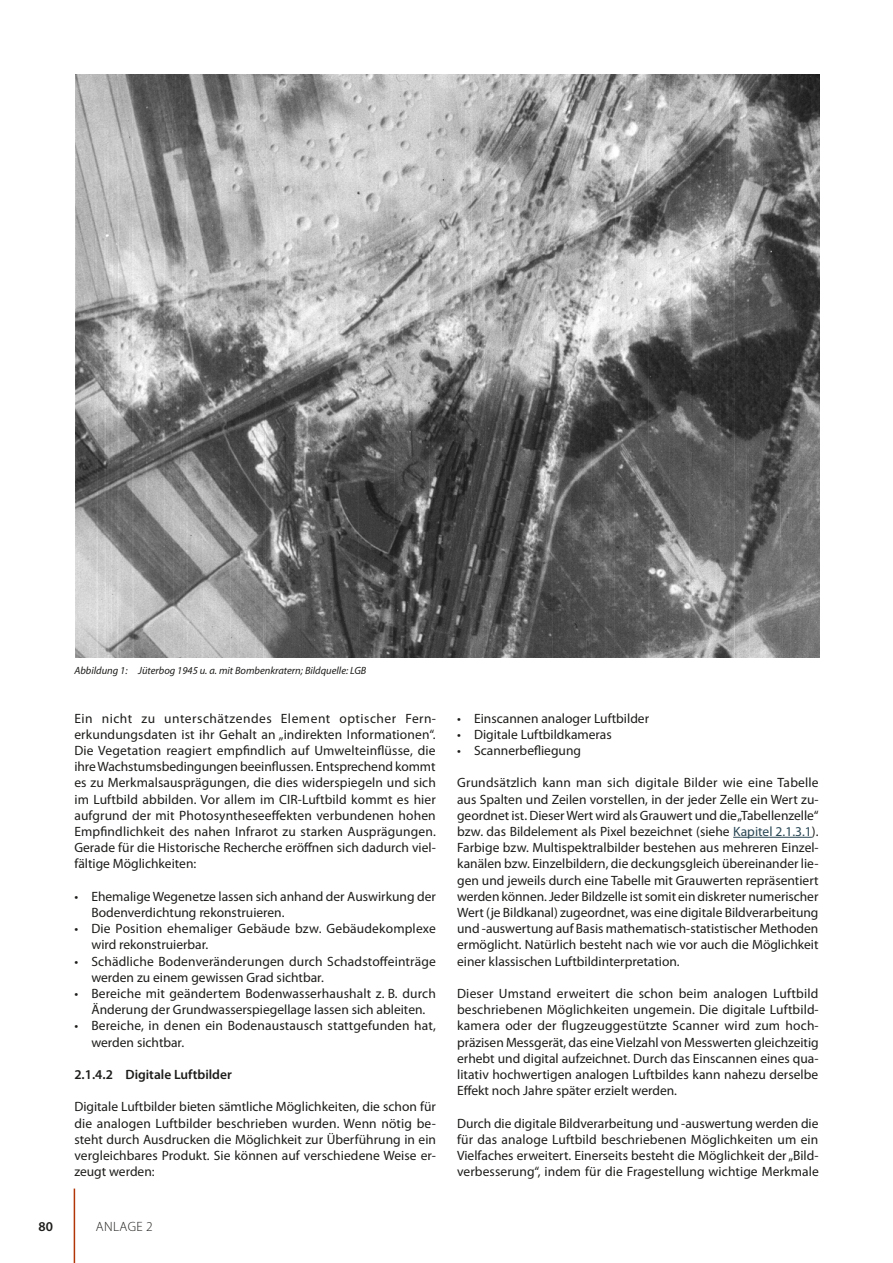
<style>
.page{position:relative;width:893px;height:1263px;background:#fff}
.page>*{position:absolute;margin:0;border:0;box-sizing:border-box;transform-origin:0 0}
.P_Fliesstext{font:13.5px/16.2px "Myriad Pro";color:#1d1d1b;text-align:justify}
.H4_Überschrift_4{font:600 13.5px "Myriad Pro";color:#1d1d1b}
.t1{font:300 13.5px "Myriad Pro";color:#1d1d1b}
.t2{font:italic 10.5px "Myriad Pro";color:#1d1d1b}
.s1{color:#294754}
</style>
<div class="page">
<hr style="left:74px;top:1188px;width:1px;height:75px;background:#b13507">
<hr style="left:733px;top:837px;width:79px;height:1px;background:#294754">
<img style="left:75px;top:74px;width:744px;height:584px">
<p class="t2" style="left:74px;top:665px;width:293px">Abbildung 1: Jüterbog 1945 u. a. mit Bombenkratern; Bildquelle: LGB</p>
<p class="P_Fliesstext" style="left:74px;top:710px;width:363px">Ein nicht zu unterschätzendes Element optischer Fern&shy;erkundungsdaten ist ihr Gehalt an „indirekten Informationen“.<br>Die Vegetation reagiert empfindlich auf Umwelteinflüsse, die ihre Wachstumsbedingungen beeinflussen. Entsprechend kommt es zu Merkmalsausprägungen, die dies widerspiegeln und sich im Luftbild abbilden. Vor allem im CIR-Luftbild kommt es hier aufgrund der mit Photosyntheseeffekten verbundenen hohen Empfindlichkeit des nahen Infrarot zu starken Ausprägungen.<br>Gerade für die Historische Recherche eröffnen sich dadurch viel&shy;fältige Möglichkeiten:</p>
<p class="P_Fliesstext" style="left:91px;top:888px;width:346px;text-indent:-17px">• Ehemalige Wegenetze lassen sich anhand der Auswirkung der<br>Bodenverdichtung rekonstruieren.</p>
<p class="P_Fliesstext" style="left:91px;top:921px;width:346px;text-indent:-17px">• Die Position ehemaliger Gebäude bzw. Gebäudekomplexe wird rekonstruierbar.</p>
<p class="P_Fliesstext" style="left:91px;top:953px;width:346px;text-indent:-17px">• Schädliche Bodenveränderungen durch Schadstoffeinträge werden zu einem gewissen Grad sichtbar.</p>
<p class="P_Fliesstext" style="left:74px;top:985px;width:363px;text-align:center">• Bereiche mit geändertem Bodenwasserhaushalt z. B. durch<br>Änderung der Grundwasserspiegellage lassen sich ableiten.</p>
<p class="P_Fliesstext" style="left:91px;top:1018px;width:346px;text-indent:-17px">• Bereiche, in denen ein Bodenaustausch stattgefunden hat, werden sichtbar.</p>
<h4 class="H4_Überschrift_4" style="left:74px;top:1067px;width:159px">2.1.4.2 Digitale Luftbilder</h4>
<p class="P_Fliesstext" style="left:74px;top:1099px;width:363px">Digitale Luftbilder bieten sämtliche Möglichkeiten, die schon für die analogen Luftbilder beschrieben wurden. Wenn nötig be&shy;steht durch Ausdrucken die Möglichkeit zur Überführung in ein vergleichbares Produkt. Sie können auf verschiedene Weise er&shy;zeugt werden:</p>
<p class="H4_Überschrift_4" style="left:39px;top:1219px;width:16px">80</p>
<p class="t1" style="left:96px;top:1219px;width:16px">ANLAGE</p>
<p class="t1" style="left:146px;top:1219px;width:8px">2</p>
<p class="P_Fliesstext" style="left:457px;top:710px;width:193px">• Einscannen analoger Luftbilder</p>
<p class="P_Fliesstext" style="left:457px;top:726px;width:156px">• Digitale Luftbildkameras</p>
<p class="P_Fliesstext" style="left:457px;top:742px;width:125px">• Scannerbefliegung</p>
<p class="P_Fliesstext" style="left:457px;top:775px;width:363px">Grundsätzlich kann man sich digitale Bilder wie eine Tabelle aus Spalten und Zeilen vorstellen, in der jeder Zelle ein Wert zu&shy;geordnet ist. Dieser Wert wird als Grauwert und die „Tabellenzelle“ bzw. das Bildelement als Pixel bezeichnet (siehe <span class="s1">Kapitel 2.1.3.1</span>).<br>Farbige bzw. Multispektralbilder bestehen aus mehreren Einzel&shy;kanälen bzw. Einzelbildern, die deckungsgleich übereinander lie&shy;gen und jeweils durch eine Tabelle mit Grauwerten repräsentiert werden können. Jeder Bildzelle ist somit ein diskreter numerischer Wert (je Bildkanal) zugeordnet, was eine digitale Bildverarbeitung und -auswertung auf Basis mathematisch-statistischer Methoden ermöglicht. Natürlich besteht nach wie vor auch die Möglichkeit einer klassischen Luftbildinterpretation.</p>
<p class="P_Fliesstext" style="left:457px;top:985px;width:363px">Dieser Umstand erweitert die schon beim analogen Luftbild beschriebenen Möglichkeiten ungemein. Die digitale Luftbild&shy;kamera oder der flugzeuggestützte Scanner wird zum hoch&shy;präzisen Messgerät, das eine Vielzahl von Messwerten gleichzeitig erhebt und digital aufzeichnet. Durch das Einscannen eines qua&shy;litativ hochwertigen analogen Luftbildes kann nahezu derselbe Effekt noch Jahre später erzielt werden.</p>
<p class="P_Fliesstext" style="left:457px;top:1115px;width:363px">Durch die digitale Bildverarbeitung und -auswertung werden die für das analoge Luftbild beschriebenen Möglichkeiten um ein Vielfaches erweitert. Einerseits besteht die Möglichkeit der „Bild&shy;verbesserung“, indem für die Fragestellung wichtige Merkmale</p>
</div>
